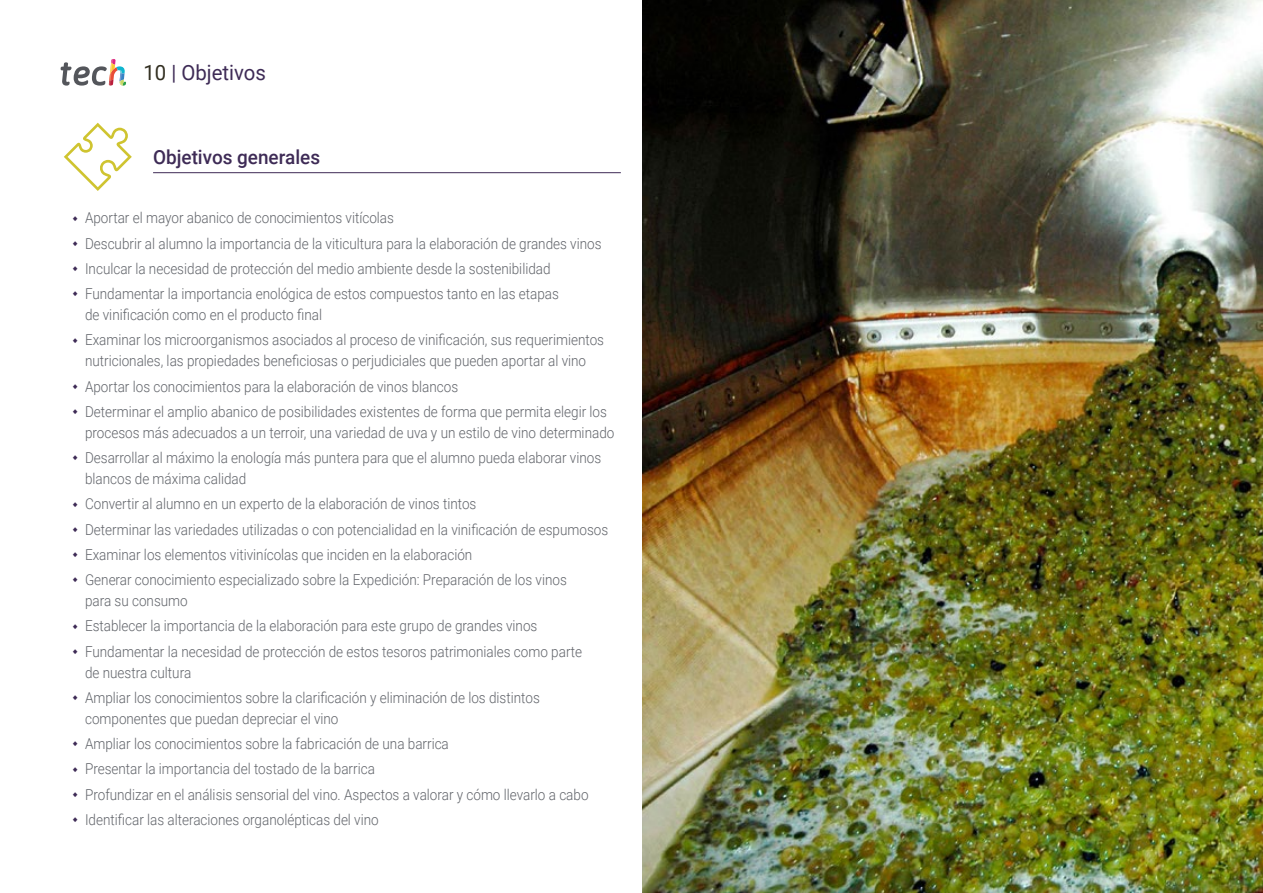
<style>
.page{position:relative;width:1263px;height:893px;background:#fff}
.page>*{position:absolute;margin:0;border:0;box-sizing:border-box;transform-origin:0 0}
.t1{font:21px "Roboto";color:#3e2b56}
.t2{font:500 19.5px "Roboto";color:#3e2b56}
.t3{font:300 15px/25.2px "Roboto";color:#61646a;scale:.9 1}
.s1{color:#312e20}
</style>
<div class="page">
<hr style="left:153px;top:172px;width:468px;height:1px;background:#3e2b56">
<svg style="left:64px;top:123px;width:68px;height:68px"></svg>
<img style="left:642px;top:0;width:621px;height:893px">
<svg style="left:61px;top:59px;width:65px;height:27px"></svg>
<h1 class="t1" style="left:144px;top:57px;width:124px"><span class="s1">10</span> | Objetivos</h1>
<h2 class="t2" style="left:153px;top:144px;width:169px">Objetivos generales</h2>
<p class="t3" style="left:85px;top:205px;width:575px">Aportar el mayor abanico de conocimientos vitícolas<br>Descubrir al alumno la importancia de la viticultura para la elaboración de grandes vinos Inculcar la necesidad de protección del medio ambiente desde la sostenibilidad Fundamentar la importancia enológica de estos compuestos tanto en las etapas</p>
<p class="t3" style="left:85px;top:302px;width:578px">de vinificación como en el producto final<br>Examinar los microorganismos asociados al proceso de vinificación, sus requerimientos</p>
<p class="t3" style="left:85px;top:348px;width:581px">nutricionales, las propiedades beneficiosas o perjudiciales que pueden aportar al vino<br>Aportar los conocimientos para la elaboración de vinos blancos<br>Determinar el amplio abanico de posibilidades existentes de forma que permita elegir los</p>
<p class="t3" style="left:85px;top:419px;width:590px">procesos más adecuados a un terroir, una variedad de uva y un estilo de vino determinado<br>Desarrollar al máximo la enología más puntera para que el alumno pueda elaborar vinos</p>
<p class="t3" style="left:85px;top:466px;width:583px">blancos de máxima calidad<br>Convertir al alumno en un experto de la elaboración de vinos tintos<br>Determinar las variedades utilizadas o con potencialidad en la vinificación de espumosos Examinar los elementos vitivinícolas que inciden en la elaboración<br>Generar conocimiento especializado sobre la Expedición: Preparación de los vinos</p>
<p class="t3" style="left:85px;top:588px;width:554px">para su consumo<br>Establecer la importancia de la elaboración para este grupo de grandes vinos<br>Fundamentar la necesidad de protección de estos tesoros patrimoniales como parte</p>
<p class="t3" style="left:85px;top:659px;width:507px">de nuestra cultura<br>Ampliar los conocimientos sobre la clarificación y eliminación de los distintos</p>
<p class="t3" style="left:85px;top:705px;width:561px">componentes que puedan depreciar el vino<br>Ampliar los conocimientos sobre la fabricación de una barrica<br>Presentar la importancia del tostado de la barrica<br>Profundizar en el análisis sensorial del vino. Aspectos a valorar y cómo llevarlo a cabo Identificar las alteraciones organolépticas del vino</p>
</div>
